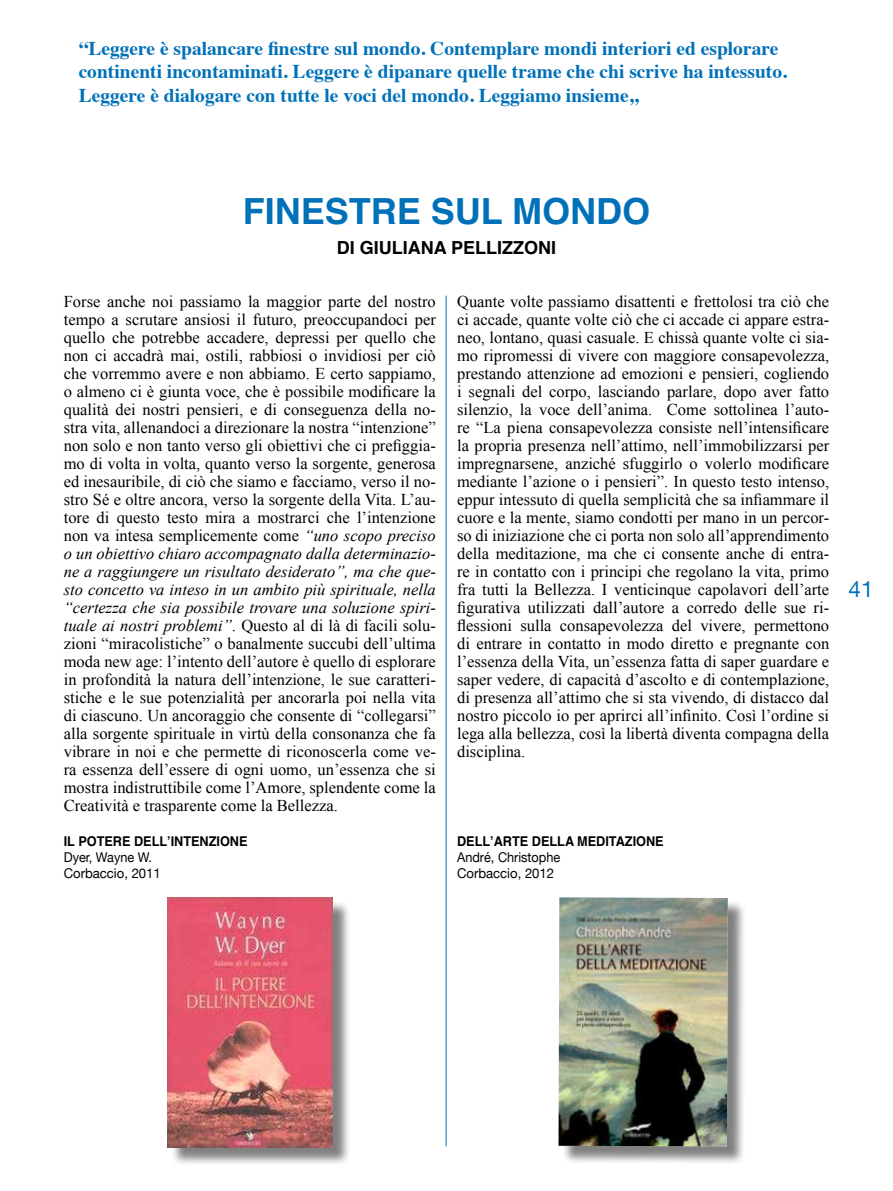
<style>
.page{position:relative;width:893px;height:1191px;background:#fff}
.page>*{position:absolute;margin:0;border:0;box-sizing:border-box;transform-origin:0 0}
.t1{font:700 36px "Helvetica";color:#0071b9}
.t2{font:22.5px "Helvetica Neue";color:#0071b9}
.t3{font:700 19.5px/23.4px "Times";color:#0071b9}
.t4{font:700 18px "Helvetica";color:#000}
.t5{font:16.5px/18px "Times New Roman";color:#000;text-align:justify}
.t6{font:13.5px/16.2px "Helvetica Neue";color:#000;scale:.94 1}
.t7{font:700 13.5px "Helvetica";color:#000;scale:.94 1}
.s1{font-style:italic}
</style>
<div class="page">
<div style="left:170px;top:900px;width:181px;height:266px;background:#000;opacity:.5"></div>
<img style="left:168px;top:897px;width:164px;height:250px">
<div style="left:561px;top:899px;width:186px;height:265px;background:#000;opacity:.5"></div>
<img style="left:558px;top:897px;width:170px;height:249px">
<hr style="left:446px;top:296px;width:1px;height:850px;background:#0071b9">
<p class="t3" style="left:79px;top:35px;width:710px">“Leggere è spalancare finestre sul mondo. Contemplare mondi interiori ed esplorare continenti incontaminati. Leggere è dipanare quelle trame che chi scrive ha intessuto.<br>Leggere è dialogare con tutte le voci del mondo. Leggiamo insieme,,</p>
<h1 class="t1" style="left:243px;top:179px;width:409px">FINESTRE SUL MONDO</h1>
<p class="t4" style="left:337px;top:231px;width:221px">DI GIULIANA PELLIZZONI</p>
<p class="t5" style="left:64px;top:292px;width:374px">Forse anche noi passiamo la maggior parte del nostro tempo a scrutare ansiosi il futuro, preoccupandoci per quello che potrebbe accadere, depressi per quello che non ci accadrà mai, ostili, rabbiosi o invidiosi per ciò che vorremmo avere e non abbiamo. E certo sappiamo, o almeno ci è giunta voce, che è possibile modificare la qualità dei nostri pensieri, e di conseguenza della no&shy;stra vita, allenandoci a direzionare la nostra “intenzione” non solo e non tanto verso gli obiettivi che ci prefiggia&shy;mo di volta in volta, quanto verso la sorgente, generosa ed inesauribile, di ciò che siamo e facciamo, verso il no&shy;stro Sé e oltre ancora, verso la sorgente della Vita. L’au&shy;tore di questo testo mira a mostrarci che l’intenzione non va intesa semplicemente come <span class="s1">“uno scopo preciso o un obiettivo chiaro accompagnato dalla determinazio&shy;ne a raggiungere un risultato desiderato”, ma che que&shy;sto concetto va inteso in un ambito più spirituale, nella “certezza che sia possibile trovare una soluzione spiri&shy;tuale ai nostri problemi”</span>. Questo al di là di facili solu&shy;zioni “miracolistiche” o banalmente succubi dell’ultima moda new age: l’intento dell’autore è quello di esplorare in profondità la natura dell’intenzione, le sue caratteri&shy;stiche e le sue potenzialità per ancorarla poi nella vita di ciascuno. Un ancoraggio che consente di “collegarsi” alla sorgente spirituale in virtù della consonanza che fa vibrare in noi e che permette di riconoscerla come ve&shy;ra essenza dell’essere di ogni uomo, un’essenza che si mostra indistruttibile come l’Amore, splendente come la Creatività e trasparente come la Bellezza.</p>
<p class="t7" style="left:64px;top:828px;width:26px">IL POTERE</p>
<p class="t7" style="left:134px;top:828px;width:10px">DELL</p>
<p class="t7" style="left:167px;top:828px;width:13px">’INTENZIONE</p>
<p class="t6" style="left:64px;top:849px;width:105px">Dyer, Wayne W.<br>Corbaccio, 2011</p>
<p class="t5" style="left:457px;top:292px;width:374px">Quante volte passiamo disattenti e frettolosi tra ciò che ci accade, quante volte ciò che ci accade ci appare estra&shy;neo, lontano, quasi casuale. E chissà quante volte ci sia&shy;mo ripromessi di vivere con maggiore consapevolezza, prestando attenzione ad emozioni e pensieri, cogliendo i segnali del corpo, lasciando parlare, dopo aver fatto silenzio, la voce dell’anima. Come sottolinea l’auto&shy;re “La piena consapevolezza consiste nell’intensificare la propria presenza nell’attimo, nell’immobilizzarsi per impregnarsene, anziché sfuggirlo o volerlo modificare mediante l’azione o i pensieri”. In questo testo intenso, eppur intessuto di quella semplicità che sa infiammare il cuore e la mente, siamo condotti per mano in un percor&shy;so di iniziazione che ci porta non solo all’apprendimento della meditazione, ma che ci consente anche di entra&shy;re in contatto con i principi che regolano la vita, primo fra tutti la Bellezza. I venticinque capolavori dell’arte figurativa utilizzati dall’autore a corredo delle sue ri&shy;flessioni sulla consapevolezza del vivere, permettono di entrare in contatto in modo diretto e pregnante con l’essenza della Vita, un’essenza fatta di saper guardare e saper vedere, di capacità d’ascolto e di contemplazione, di presenza all’attimo che si sta vivendo, di distacco dal nostro piccolo io per aprirci all’infinito. Così l’ordine si lega alla bellezza, così la libertà diventa compagna della disciplina.</p>
<p class="t7" style="left:457px;top:828px;width:49px">DELL’ARTE</p>
<p class="t7" style="left:532px;top:828px;width:10px">DELLA</p>
<p class="t7" style="left:577px;top:828px;width:10px">MEDITAZIONE</p>
<p class="t6" style="left:457px;top:849px;width:111px">André, Christophe<br>Corbaccio, 2012</p>
<h2 class="t2" style="left:849px;top:573px;width:27px">41</h2>
</div>
